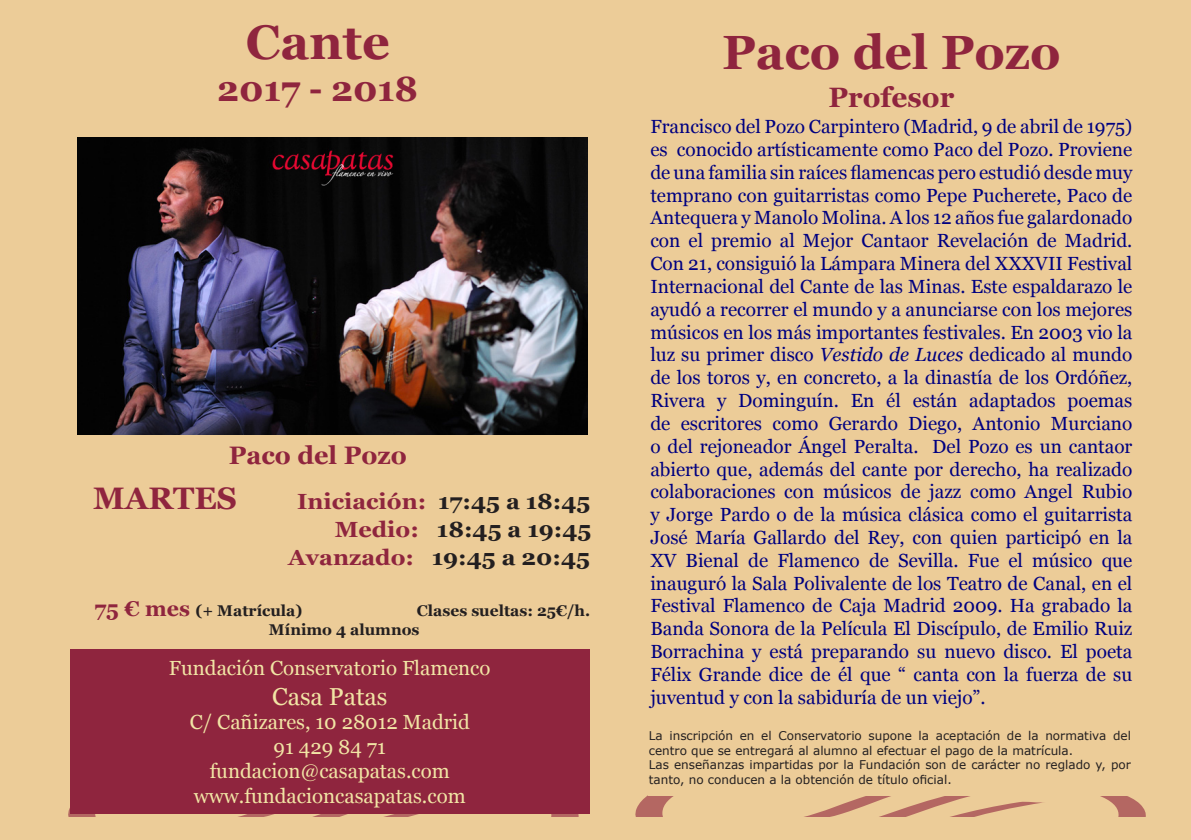
<style>
.page{position:relative;width:1191px;height:840px;background:#fff}
.page>*{position:absolute;margin:0;border:0;box-sizing:border-box;transform-origin:0 0}
.t1{font:700 48.6px "Georgia";color:#8f253e}
.t2{font:700 48px "Georgia";color:#8f253e}
.t3{font:700 35px "Georgia";color:#8f253e}
.t4{font:700 31px "Georgia";color:#8f253e}
.t5{font:700 28px "Georgia";color:#8f253e}
.t6{font:700 25.2px "Georgia";color:#8f253e}
.t7{font:24.4px "Georgia";color:#f1e5a5}
.t8{font:700 21.8px "Georgia";color:#231f20;scale:1.06 1}
.t9{font:700 21.8px "Georgia";color:#8f253e;scale:1.06 1}
.t10{font:20.4px "Georgia";color:#f1e5a5}
.t11{font:19px/22.8px "Georgia";color:#000080;text-align:justify}
.t12{font:700 15.6px "Georgia";color:#231f20}
.t13{font:12px/14.4px "Verdana";color:#231f20}
.s1{color:#231f20}
.s2{color:#8f253e}
.s3{font-size:21.4px;color:#8f253e}
.s4{font-style:italic}
</style>
<div class="page">
<div style="left:0;top:0;width:1191px;height:839px;background:#eccc98"></div>
<svg style="left:68px;top:808px;width:513px;height:8px"></svg>
<svg style="left:635px;top:795px;width:511px;height:21px"></svg>
<img style="left:78px;top:138px;width:509px;height:296px">
<div style="left:70px;top:648px;width:519px;height:165px;background:#8f253e"></div>
<p class="t1" style="left:246px;top:11px;width:146px">Cante</p>
<p class="t3" style="left:217px;top:66px;width:202px">2017 - 2018</p>
<p class="t6" style="left:229px;top:439px;width:179px">Paco del Pozo</p>
<p class="t4" style="left:93px;top:478px;width:145px">MARTES</p>
<p class="t9" style="left:297px;top:487px;width:278px">Iniciación: <span class="s1">17:45 a 18:45</span></p>
<p class="t8" style="left:335px;top:515px;width:244px"><span class="s2">Medio:</span> 18:45 a 19:45</p>
<p class="t8" style="left:288px;top:543px;width:286px"><span class="s2">Avanzado:</span> 19:45 a 20:45</p>
<p class="t12" style="left:94px;top:600px;width:209px"><span class="s3">75 € mes</span> (+ Matrícula)</p>
<p class="t12" style="left:417px;top:600px;width:175px">Clases sueltas: 25€/h.</p>
<p class="t12" style="left:269px;top:619px;width:152px">Mínimo 4 alumnos</p>
<p class="t10" style="left:169px;top:655px;width:323px">Fundación Conservatorio Flamenco</p>
<p class="t7" style="left:272px;top:681px;width:117px">Casa Patas</p>
<p class="t10" style="left:190px;top:709px;width:282px">C/ Cañizares, 10 28012 Madrid</p>
<p class="t10" style="left:274px;top:733px;width:114px">91 429 84 71</p>
<p class="t10" style="left:210px;top:758px;width:242px">fundacion@casapatas.com</p>
<p class="t10" style="left:194px;top:782px;width:273px">www.fundacioncasapatas.com</p>
<p class="t2" style="left:722px;top:22px;width:340px">Paco del Pozo</p>
<p class="t5" style="left:828px;top:80px;width:127px">Profesor</p>
<p class="t11" style="left:650px;top:115px;width:483px">Francisco del Pozo Carpintero (Madrid, 9 de abril de 1975) es conocido artísticamente como Paco del Pozo. Proviene de una familia sin raíces flamencas pero estudió desde muy temprano con guitarristas como Pepe Pucherete, Paco de Antequera y Manolo Molina. A los 12 años fue galardonado con el premio al Mejor Cantaor Revelación de Madrid.<br>Con 21, consiguió la Lámpara Minera del XXXVII Festival Internacional del Cante de las Minas. Este espaldarazo le ayudó a recorrer el mundo y a anunciarse con los mejores músicos en los más importantes festivales. En 2003 vio la luz su primer disco <span class="s4">Vestido de Luces</span> dedicado al mundo de los toros y, en concreto, a la dinastía de los Ordóñez, Rivera y Dominguín. En él están adaptados poemas de escritores como Gerardo Diego, Antonio Murciano o del rejoneador Ángel Peralta. Del Pozo es un cantaor abierto que, además del cante por derecho, ha realizado colaboraciones con músicos de jazz como Angel Rubio y Jorge Pardo o de la música clásica como el guitarrista José María Gallardo del Rey, con quien participó en la XV Bienal de Flamenco de Sevilla. Fue el músico que inauguró la Sala Polivalente de los Teatro de Canal, en el Festival Flamenco de Caja Madrid 2009. Ha grabado la Banda Sonora de la Película El Discípulo, de Emilio Ruiz Borrachina y está preparando su nuevo disco. El poeta Félix Grande dice de él que “ canta con la fuerza de su juventud y con la sabiduría de un viejo”.</p>
<p class="t13" style="left:649px;top:728px;width:483px">La inscripción en el Conservatorio supone la aceptación de la normativa del centro que se entregará al alumno al efectuar el pago de la matrícula.</p>
<p class="t13" style="left:649px;top:757px;width:483px">Las enseñanzas impartidas por la Fundación son de carácter no reglado y, por tanto, no conducen a la obtención de título oficial.</p>
</div>
